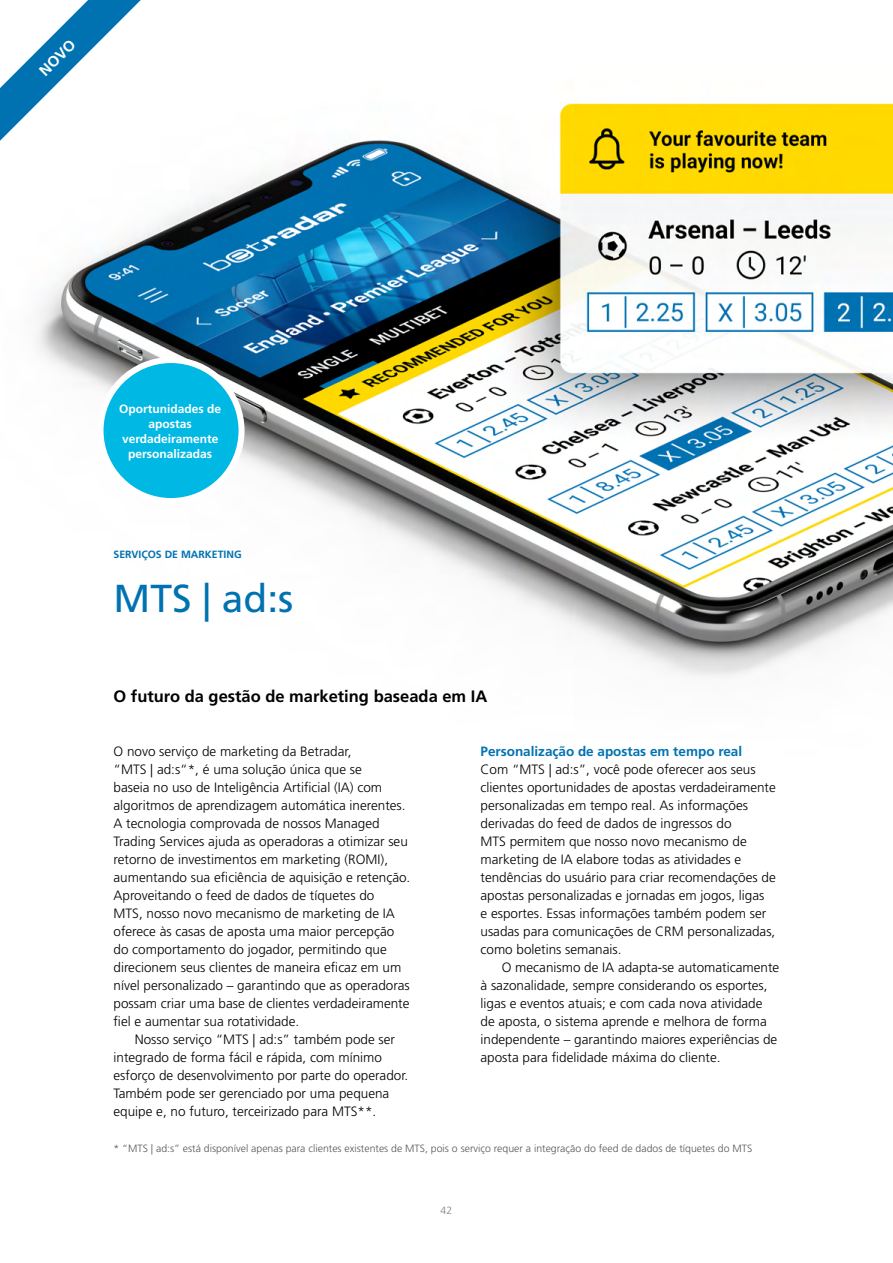
<style>
.page{position:relative;width:893px;height:1263px;background:#fff}
.page>*{position:absolute;margin:0;border:0;box-sizing:border-box;transform-origin:0 0}
.headline{font:39px "Frutiger LT Std";color:#0072b1}
.introduction{font:700 16.5px "Frutiger LT Std";color:#000}
.t1{font:700 15px "Frutiger LT Std";color:#fff}
.body{font:300 13.5px/18px "Frutiger LT Std";color:#000}
.body_indent{font:300 13.5px/18px "Frutiger LT Std";color:#000}
.subhead_9{font:700 13.5px "Frutiger LT Std";color:#0072b1}
.callouts{font:700 12px/15px "Frutiger LT Std";color:#fff;text-align:center}
.body-2{font:300 10.5px "Frutiger LT Std";color:#575757}
.t2{font:700 10.5px "Frutiger LT Std";color:#0072b1}
.t3{font:300 10.5px "Frutiger LT Std";color:#808080}
</style>
<div class="page">
<img style="left:37px;top:103px;width:856px;height:574px">
<div style="left:101px;top:360px;width:141px;height:141px;background:#00b8e4;border-radius:50%"></div>
<div style="left:98px;top:357px;width:147px;height:147px;border:6px solid #fff;border-radius:50%"></div>
<svg style="left:0;top:0;width:141px;height:141px"></svg>
<p class="t1" style="left:36px;top:67px;width:46px;rotate:-45deg">NOVO</p>
<p class="callouts" style="left:119px;top:401px;width:104px">Oportunidades de apostas verdadeiramente personalizadas</p>
<p class="t2" style="left:114px;top:548px;width:130px">SERVIÇOS DE MARKETING</p>
<p class="headline" style="left:114px;top:576px;width:181px">MTS | ad:s</p>
<p class="introduction" style="left:114px;top:687px;width:375px">O futuro da gestão de marketing baseada em IA</p>
<p class="body" style="left:114px;top:743px;width:298px">O novo serviço de marketing da Betradar,<br>“MTS | ad:s“*, é uma solução única que se<br>baseia no uso de Inteligência Artificial (IA) com algoritmos de aprendizagem automática inerentes.<br>A tecnologia comprovada de nossos Managed Trading Services ajuda as operadoras a otimizar seu retorno de investimentos em marketing (ROMI), aumentando sua eficiência de aquisição e retenção.<br>Aproveitando o feed de dados de tíquetes do<br>MTS, nosso novo mecanismo de marketing de IA oferece às casas de aposta uma maior percepção do comportamento do jogador, permitindo que direcionem seus clientes de maneira eficaz em um nível personalizado – garantindo que as operadoras possam criar uma base de clientes verdadeiramente fiel e aumentar sua rotatividade.</p>
<p class="body_indent" style="left:114px;top:1030px;width:296px;text-indent:21px">Nosso serviço “MTS | ad:s” também pode ser integrado de forma fácil e rápida, com mínimo esforço de desenvolvimento por parte do operador.<br>Também pode ser gerenciado por uma pequena equipe e, no futuro, terceirizado para MTS**.</p>
<p class="subhead_9" style="left:480px;top:743px;width:263px">Personalização de apostas em tempo real</p>
<p class="body" style="left:480px;top:761px;width:297px">Com “MTS | ad:s”, você pode oferecer aos seus clientes oportunidades de apostas verdadeiramente personalizadas em tempo real. As informações derivadas do feed de dados de ingressos do<br>MTS permitem que nosso novo mecanismo de marketing de IA elabore todas as atividades e tendências do usuário para criar recomendações de apostas personalizadas e jornadas em jogos, ligas<br>e esportes. Essas informações também podem ser usadas para comunicações de CRM personalizadas, como boletins semanais.</p>
<p class="body_indent" style="left:480px;top:958px;width:300px;text-indent:21px">O mecanismo de IA adapta-se automaticamente à sazonalidade, sempre considerando os esportes, ligas e eventos atuais; e com cada nova atividade de aposta, o sistema aprende e melhora de forma independente – garantindo maiores experiências de aposta para fidelidade máxima do cliente.</p>
<p class="body-2" style="left:114px;top:1142px;width:640px">* “MTS | ad:s” está disponível apenas para clientes existentes de MTS, pois o serviço requer a integração do feed de dados de tíquetes do MTS</p>
<p class="t3" style="left:441px;top:1205px;width:13px">42</p>
</div>
